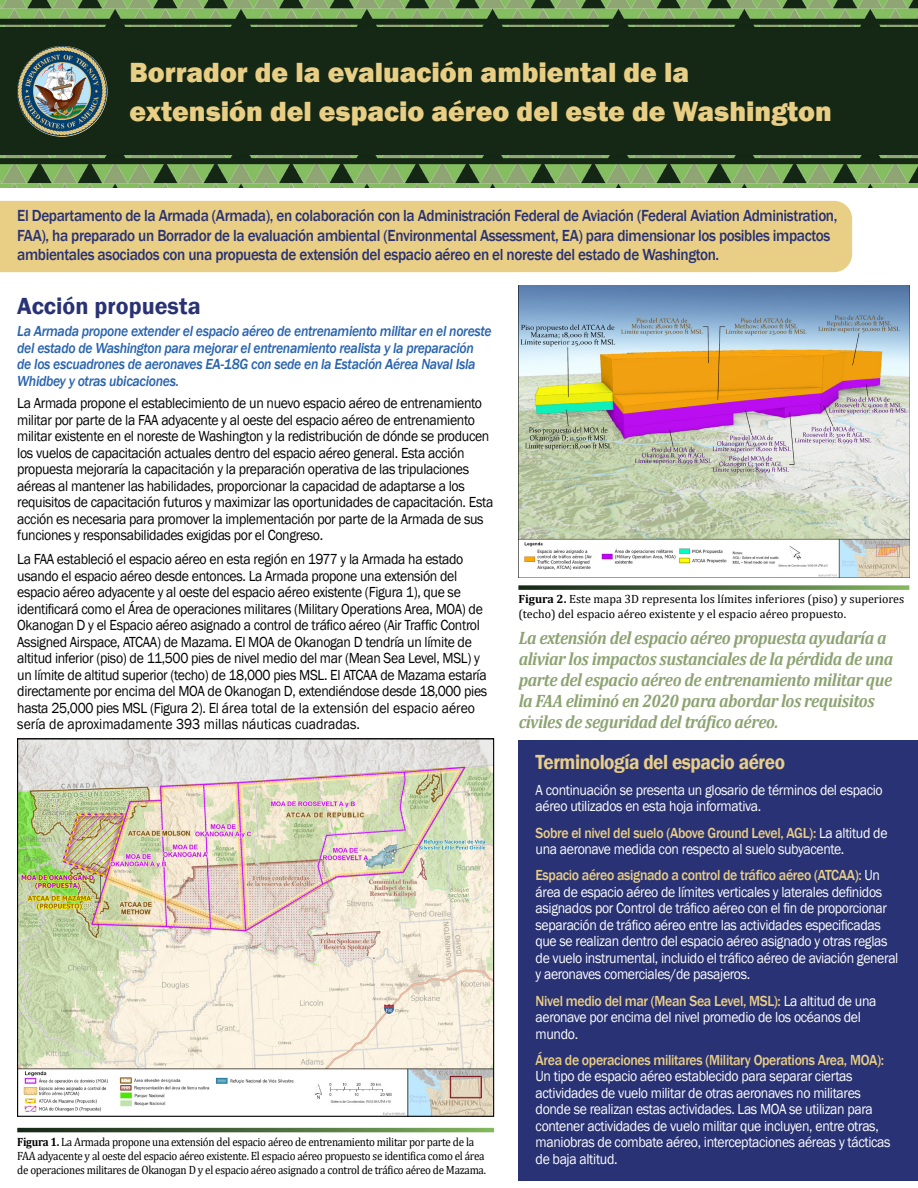
<style>
.page{position:relative;width:918px;height:1188px;background:#fff}
.page>*{position:absolute;margin:0;border:0;box-sizing:border-box;transform-origin:0 0}
.t1{font:800 28.5px/39px "Franklin Gothic";color:#e9ce85}
.t2{font:600 24px "Franklin Gothic";color:#293274}
.t3{font:600 21px "Franklin Gothic";letter-spacing:-.025em;color:#e9ce85;scale:.92 1}
.t4{font:italic 700 18px/21px "Cambria";letter-spacing:-.025em;color:#8da372;scale:.92 1}
.Normal_Text{font:500 16.5px/19.5px "Franklin Gothic";letter-spacing:-.025em;color:#293274;scale:.92 1}
.t5{font:15px/16.5px "Franklin Gothic";letter-spacing:-.025em;color:#000;scale:.92 1}
.t6{font:15px/16.5px "Franklin Gothic";letter-spacing:-.025em;color:#fff;scale:.92 1}
.t7{font:italic 500 15px/16.5px "Franklin Gothic";letter-spacing:-.025em;color:#2964af;scale:.92 1}
.t8{font:12px/14.4px "Cambria";letter-spacing:-.025em;color:#000;scale:.92 1}
.t9{font:12px/14.4px "Cambria";color:#000}
.s1{font-weight:700}
.s2{font-weight:500;color:#e9ce85}
</style>
<div class="page">
<div style="left:0;top:201px;width:852px;height:71px;background:#e9ce85"></div>
<img style="left:0;top:0;width:918px;height:188px">
<div style="left:518px;top:740px;width:400px;height:440px;background:#293274"></div>
<svg style="left:0;top:16px;width:918px;height:151px"></svg>
<div style="left:0;top:31px;width:918px;height:121px;background:#152815"></div>
<img style="left:17px;top:46px;width:91px;height:91px;border-radius:45px">
<img style="left:19px;top:741px;width:473px;height:374px">
<svg style="left:17px;top:1128px;width:477px;height:4px"></svg>
<svg style="left:518px;top:585px;width:391px;height:5px"></svg>
<img style="left:519px;top:285px;width:390px;height:292px">
<p class="t1" style="left:130px;top:53px;width:704px">Borrador de la evaluación ambiental de la<br>extensión del espacio aéreo del este de Washington</p>
<p class="Normal_Text" style="left:17px;top:206px;width:893px">El Departamento de la Armada (Armada), en colaboración con la Administración Federal de Aviación (Federal Aviation Administration,<br>FAA), ha preparado un Borrador de la evaluación ambiental (Environmental Assessment, EA) para dimensionar los posibles impactos ambientales asociados con una propuesta de extensión del espacio aéreo en el noreste del estado de Washington.</p>
<h1 class="t2" style="left:17px;top:291px;width:185px">Acción propuesta</h1>
<p class="t7" style="left:17px;top:323px;width:517px">La Armada propone extender el espacio aéreo de entrenamiento militar en el noreste del estado de Washington para mejorar el entrenamiento realista y la preparación de los escuadrones de aeronaves EA-18G con sede en la Estación Aérea Naval Isla Whidbey y otras ubicaciones.</p>
<p class="t5" style="left:17px;top:395px;width:519px">La Armada propone el establecimiento de un nuevo espacio aéreo de entrenamiento militar por parte de la FAA adyacente y al oeste del espacio aéreo de entrenamiento militar existente en el noreste de Washington y la redistribución de dónde se producen los vuelos de capacitación actuales dentro del espacio aéreo general. Esta acción propuesta mejoraría la capacitación y la preparación operativa de las tripulaciones aéreas al mantener las habilidades, proporcionar la capacidad de adaptarse a los requisitos de capacitación futuros y maximizar las oportunidades de capacitación. Esta acción es necesaria para promover la implementación por parte de la Armada de sus funciones y responsabilidades exigidas por el Congreso.</p>
<p class="t5" style="left:17px;top:551px;width:512px">La FAA estableció el espacio aéreo en esta región en 1977 y la Armada ha estado usando el espacio aéreo desde entonces. La Armada propone una extensión del espacio aéreo adyacente y al oeste del espacio aéreo existente (Figura 1), que se identificará como el Área de operaciones militares (Military Operations Area, MOA) de Okanogan D y el Espacio aéreo asignado a control de tráfico aéreo (Air Traffic Control Assigned Airspace, ATCAA) de Mazama. El MOA de Okanogan D tendría un límite de altitud inferior (piso) de 11,500 pies de nivel medio del mar (Mean Sea Level, MSL) y un límite de altitud superior (techo) de 18,000 pies MSL. El ATCAA de Mazama estaría directamente por encima del MOA de Okanogan D, extendiéndose desde 18,000 pies hasta 25,000 pies MSL (Figura 2). El área total de la extensión del espacio aéreo sería de aproximadamente 393 millas náuticas cuadradas.</p>
<p class="t8" style="left:17px;top:1134px;width:511px"><span class="s1">Figura 1.</span> La Armada propone una extensión del espacio aéreo de entrenamiento militar por parte de la<br>FAA adyacente y al oeste del espacio aéreo existente. El espacio aéreo propuesto se identifica como el área de operaciones militares de Okanogan D y el espacio aéreo asignado a control de tráfico aéreo de Mazama.</p>
<p class="t9" style="left:518px;top:592px;width:387px"><span class="s1">Figura 2.</span> Este mapa 3D representa los límites inferiores (piso) y superiores (techo) del espacio aéreo existente y el espacio aéreo propuesto.</p>
<p class="t4" style="left:519px;top:627px;width:409px">La extensión del espacio aéreo propuesta ayudaría a aliviar los impactos sustanciales de la pérdida de una parte del espacio aéreo de entrenamiento militar que la FAA eliminó en 2020 para abordar los requisitos civiles de seguridad del tráfico aéreo.</p>
<p class="t3" style="left:536px;top:749px;width:273px">Terminología del espacio aéreo</p>
<p class="t6" style="left:536px;top:782px;width:379px">A continuación se presenta un glosario de términos del espacio aéreo utilizados en esta hoja informativa.</p>
<p class="t6" style="left:536px;top:825px;width:384px"><span class="s2">Sobre el nivel del suelo (Above Ground Level, AGL):</span> La altitud de una aeronave medida con respecto al suelo subyacente.</p>
<p class="t6" style="left:536px;top:868px;width:396px"><span class="s2">Espacio aéreo asignado a control de tráfico aéreo (ATCAA):</span> Un área de espacio aéreo de límites verticales y laterales definidos asignados por Control de tráfico aéreo con el fin de proporcionar separación de tráfico aéreo entre las actividades especificadas que se realizan dentro del espacio aéreo asignado y otras reglas de vuelo instrumental, incluido el tráfico aéreo de aviación general y aeronaves comerciales/de pasajeros.</p>
<p class="t6" style="left:536px;top:993px;width:372px"><span class="s2">Nivel medio del mar (Mean Sea Level, MSL):</span> La altitud de una aeronave por encima del nivel promedio de los océanos del mundo.</p>
<p class="t6" style="left:536px;top:1052px;width:387px"><span class="s2">Área de operaciones militares (Military Operations Area, MOA):<br></span>Un tipo de espacio aéreo establecido para separar ciertas actividades de vuelo militar de otras aeronaves no militares donde se realizan estas actividades. Las MOA se utilizan para contener actividades de vuelo militar que incluyen, entre otras, maniobras de combate aéreo, interceptaciones aéreas y tácticas de baja altitud.</p>
</div>
